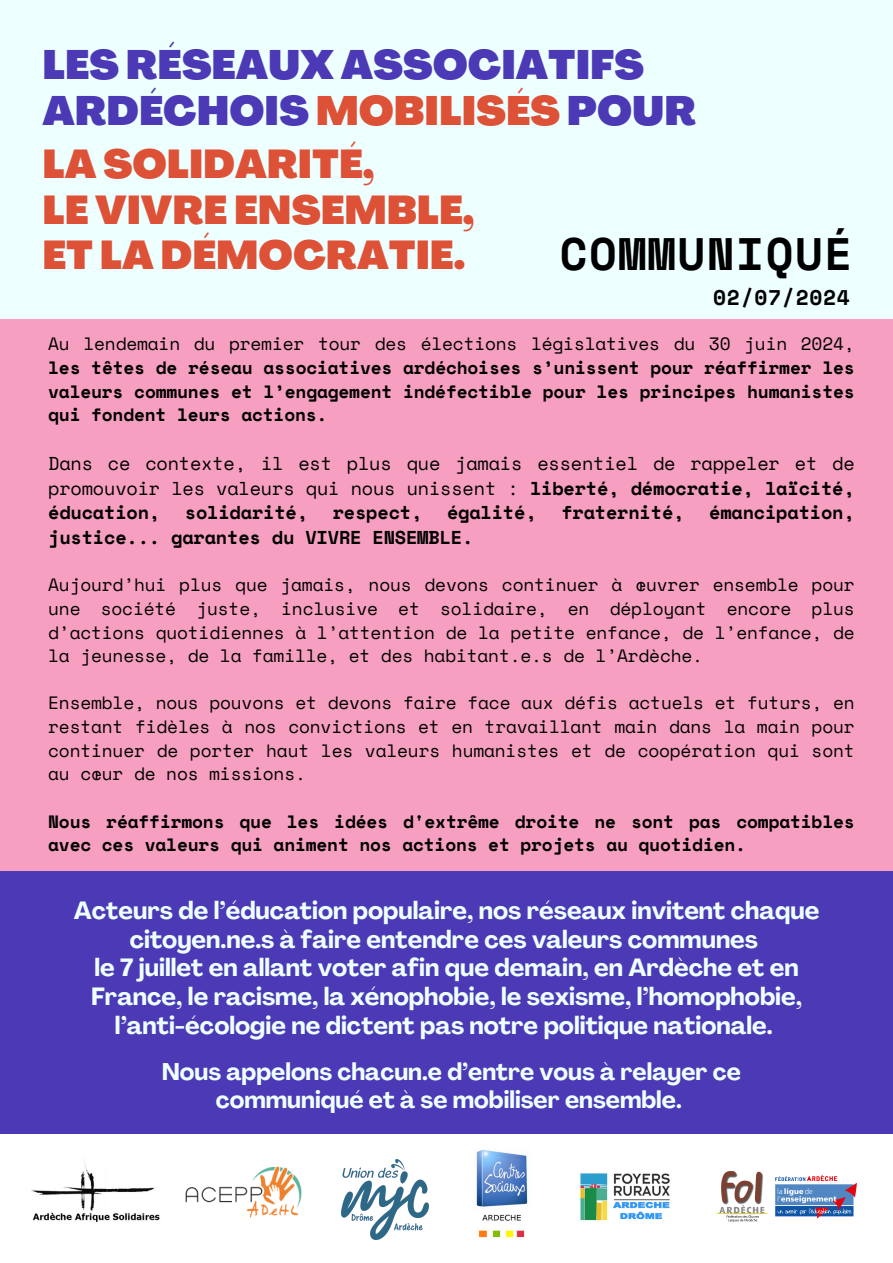
<style>
.page{position:relative;width:893px;height:1263px;background:#f79fc1}
.page>*{position:absolute;margin:0;border:0;box-sizing:border-box;transform-origin:0 0}
.t1{font:700 45.38px "Space Mono";letter-spacing:.035em;color:#000}
.t2{font:900 40.35px/46.3px "Agrandir";color:#4b39b5}
.t3{font:900 39.6px/45.5px "Agrandir";color:#dd5137}
.t4{font:700 24.6px/28.7px "Agrandir";color:#eff;text-align:center}
.t5{font:700 23.85px/27.6px "Agrandir";color:#eff;text-align:center}
.t6{font:700 21.15px "Space Mono";letter-spacing:.035em;color:#000}
.t7{font:18.6px/24.8px "Space Mono";letter-spacing:-.01em;color:#000;text-align:justify}
.t8{font:700 18.6px "Space Mono";letter-spacing:-.01em;color:#000}
.t9{font:17.85px/23.6px "Space Mono";letter-spacing:-.01em;color:#000;text-align:justify}
.t10{font:700 17.85px/23.6px "Space Mono";letter-spacing:-.01em;color:#000;text-align:justify}
.s1{color:#dd5137}
.s2{font-weight:400}
.s3{font-weight:700}
</style>
<div class="page">
<div style="left:0;top:0;width:893px;height:318px;background:#eff"></div>
<div style="left:0;top:871px;width:893px;height:304px;background:#4b39b5"></div>
<div style="left:0;top:1134px;width:893px;height:129px;background:#fff"></div>
<img style="left:185px;top:1166px;width:117px;height:52px">
<img style="left:476px;top:1149px;width:52px;height:89px">
<img style="left:715px;top:1171px;width:141px;height:51px">
<img style="left:31px;top:1162px;width:129px;height:60px">
<img style="left:580px;top:1173px;width:90px;height:48px">
<img style="left:342px;top:1160px;width:86px;height:79px">
<p class="t2" style="left:43px;top:46px;width:655px">LES RÉSEAUX ASSOCIATIFS<br>ARDÉCHOIS <span class="s1">MOBILISÉS</span> POUR</p>
<p class="t3" style="left:43px;top:146px;width:433px">LA SOLIDARITÉ,<br>LE VIVRE ENSEMBLE,<br>ET LA DÉMOCRATIE.</p>
<p class="t1" style="left:559px;top:220px;width:294px">COMMUNIQUÉ</p>
<p class="t6" style="left:713px;top:282px;width:138px">02/07/2024</p>
<h1 class="t10" style="left:48px;top:332px;width:808px"><span class="s2">Au lendemain du premier tour des élections législatives du 30 juin 2024, </span>les têtes de réseau associatives ardéchoises s’unissent pour réaffirmer les valeurs communes et l’engagement indéfectible pour les principes humanistes qui fondent leurs actions.</h1>
<h4 class="t7" style="left:48px;top:450px;width:808px">Dans ce contexte, il est plus que jamais essentiel de rappeler et de promouvoir les valeurs qui nous unissent : <span class="s3">liberté, démocratie, laïcité, éducation,</span></h4>
<h4 class="t8" style="left:185px;top:498px;width:125px">solidarité,</h4>
<h4 class="t8" style="left:333px;top:498px;width:91px">respect,</h4>
<h4 class="t8" style="left:447px;top:498px;width:91px">égalité,</h4>
<h4 class="t8" style="left:561px;top:498px;width:125px">fraternité,</h4>
<h4 class="t8" style="left:709px;top:498px;width:147px">émancipation,</h4>
<h4 class="t8" style="left:48px;top:523px;width:427px">justice... garantes du VIVRE ENSEMBLE.</h4>
<p class="t9" style="left:48px;top:573px;width:808px">Aujourd’hui plus que jamais, nous devons continuer à œuvrer ensemble pour une société juste, inclusive et solidaire, en déployant encore plus d’actions quotidiennes à l’attention de la petite enfance, de l’enfance, de la jeunesse, de la famille, et des habitant.e.s de l’Ardèche.</p>
<p class="t9" style="left:48px;top:691px;width:808px">Ensemble, nous pouvons et devons faire face aux défis actuels et futurs, en restant fidèles à nos convictions et en travaillant main dans la main pour continuer de porter haut les valeurs humanistes et de coopération qui sont au cœur de nos missions.</p>
<p class="t10" style="left:48px;top:809px;width:808px">Nous réaffirmons que les idées d'extrême droite ne sont pas compatibles avec ces valeurs qui animent nos actions et projets au quotidien.</p>
<p class="t4" style="left:74px;top:898px;width:747px">Acteurs de l’éducation populaire, nos réseaux invitent chaque citoyen.ne.s à faire entendre ces valeurs communes<br>le 7 juillet en allant voter afin que demain, en Ardèche et en France, le racisme, la xénophobie, le sexisme, l’homophobie, l’anti-écologie ne dictent pas notre politique nationale.</p>
<p class="t5" style="left:162px;top:1060px;width:581px">Nous appelons chacun.e d’entre vous à relayer ce communiqué et à se mobiliser ensemble.</p>
</div>
